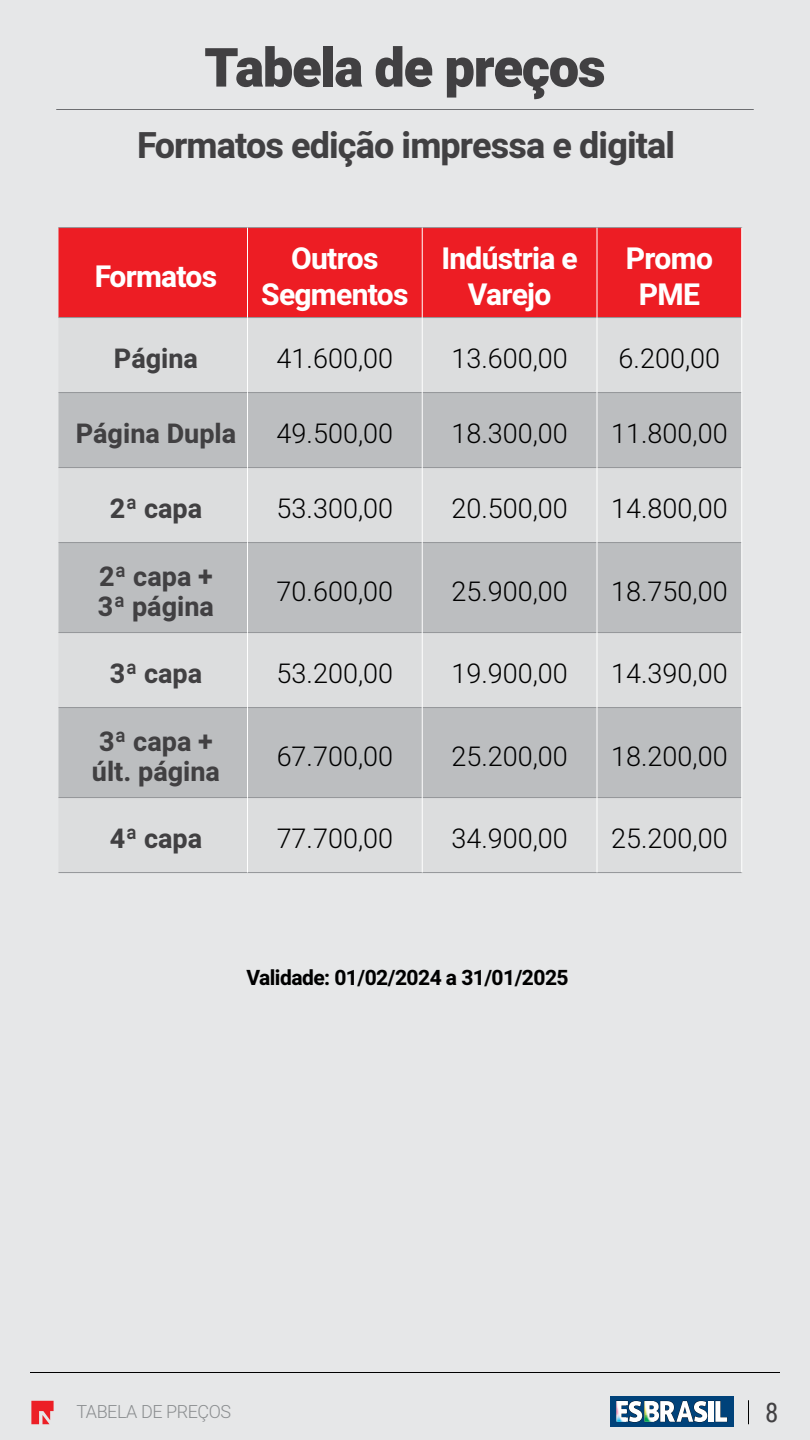
<style>
.page{position:relative;width:810px;height:1440px;background:#e6e7e8}
.page>*{position:absolute;margin:0;border:0;box-sizing:border-box;transform-origin:0 0}
.t1{font:900 54px "Heebo";letter-spacing:-.02em;color:#414042}
.t2{font:700 36px "Heebo";letter-spacing:-.025em;color:#414042}
.t3{font:700 30px/36px "Heebo";letter-spacing:-.025em;color:#fff;text-align:center}
.t4{font:300 27px "Heebo";color:#000}
.t5{font:700 27px/30px "Heebo";color:#414042}
.t6{font:27px "Roboto Condensed";color:#414042}
.t7{font:700 21px "Heebo";letter-spacing:-.025em;color:#000}
.t8{font:300 18px "Heebo";letter-spacing:-.025em;color:#8b8e90}
</style>
<div class="page">
<hr style="left:30px;top:1372px;width:750px;height:1px;background:#000">
<svg style="left:31px;top:1401px;width:23px;height:23px"></svg>
<div style="left:610px;top:1396px;width:123px;height:31px;background:#00427a"></div>
<svg style="left:616px;top:1401px;width:111px;height:22px"></svg>
<hr style="left:56px;top:109px;width:698px;height:1px;background:#6d6e71">
<div style="left:58px;top:228px;width:683px;height:89px;background:#ed1d24"></div>
<svg style="left:58px;top:393px;width:683px;height:404px;fill:#bcbec0"></svg>
<hr style="left:58px;top:227px;width:190px;height:1px;background:#939598">
<hr style="left:248px;top:227px;width:174px;height:1px;background:#939598">
<hr style="left:422px;top:227px;width:175px;height:1px;background:#939598">
<hr style="left:597px;top:227px;width:145px;height:1px;background:#939598">
<hr style="left:58px;top:317px;width:189px;height:1px;background:#939598">
<hr style="left:248px;top:317px;width:174px;height:1px;background:#939598">
<hr style="left:423px;top:317px;width:174px;height:1px;background:#939598">
<hr style="left:597px;top:317px;width:144px;height:1px;background:#939598">
<hr style="left:58px;top:392px;width:189px;height:1px;background:#939598">
<hr style="left:248px;top:392px;width:174px;height:1px;background:#939598">
<hr style="left:423px;top:392px;width:174px;height:1px;background:#939598">
<hr style="left:597px;top:392px;width:144px;height:1px;background:#939598">
<hr style="left:58px;top:467px;width:189px;height:1px;background:#939598">
<hr style="left:248px;top:467px;width:174px;height:1px;background:#939598">
<hr style="left:423px;top:467px;width:174px;height:1px;background:#939598">
<hr style="left:597px;top:467px;width:144px;height:1px;background:#939598">
<hr style="left:58px;top:542px;width:189px;height:1px;background:#939598">
<hr style="left:248px;top:542px;width:174px;height:1px;background:#939598">
<hr style="left:423px;top:542px;width:174px;height:1px;background:#939598">
<hr style="left:597px;top:542px;width:144px;height:1px;background:#939598">
<hr style="left:58px;top:632px;width:189px;height:1px;background:#939598">
<hr style="left:248px;top:632px;width:174px;height:1px;background:#939598">
<hr style="left:423px;top:632px;width:174px;height:1px;background:#939598">
<hr style="left:597px;top:632px;width:144px;height:1px;background:#939598">
<hr style="left:58px;top:707px;width:189px;height:1px;background:#939598">
<hr style="left:248px;top:707px;width:174px;height:1px;background:#939598">
<hr style="left:423px;top:707px;width:174px;height:1px;background:#939598">
<hr style="left:597px;top:707px;width:144px;height:1px;background:#939598">
<hr style="left:58px;top:797px;width:189px;height:1px;background:#939598">
<hr style="left:248px;top:797px;width:174px;height:1px;background:#939598">
<hr style="left:423px;top:797px;width:174px;height:1px;background:#939598">
<hr style="left:597px;top:797px;width:144px;height:1px;background:#939598">
<hr style="left:58px;top:872px;width:190px;height:1px;background:#939598">
<hr style="left:248px;top:872px;width:174px;height:1px;background:#939598">
<hr style="left:422px;top:872px;width:175px;height:1px;background:#939598">
<hr style="left:597px;top:872px;width:145px;height:1px;background:#939598">
<hr style="left:247px;top:228px;width:1px;height:90px;background:#fff">
<hr style="left:422px;top:228px;width:1px;height:90px;background:#fff">
<hr style="left:597px;top:228px;width:1px;height:90px;background:#fff">
<hr style="left:741px;top:228px;width:1px;height:90px;background:#fff">
<hr style="left:247px;top:318px;width:1px;height:75px;background:#fff">
<hr style="left:422px;top:318px;width:1px;height:75px;background:#fff">
<hr style="left:597px;top:318px;width:1px;height:75px;background:#fff">
<hr style="left:741px;top:318px;width:1px;height:75px;background:#fff">
<hr style="left:247px;top:393px;width:1px;height:75px;background:#fff">
<hr style="left:422px;top:393px;width:1px;height:75px;background:#fff">
<hr style="left:597px;top:393px;width:1px;height:75px;background:#fff">
<hr style="left:741px;top:393px;width:1px;height:75px;background:#fff">
<hr style="left:247px;top:468px;width:1px;height:75px;background:#fff">
<hr style="left:422px;top:468px;width:1px;height:75px;background:#fff">
<hr style="left:597px;top:468px;width:1px;height:75px;background:#fff">
<hr style="left:741px;top:468px;width:1px;height:75px;background:#fff">
<hr style="left:247px;top:543px;width:1px;height:90px;background:#fff">
<hr style="left:422px;top:543px;width:1px;height:90px;background:#fff">
<hr style="left:597px;top:543px;width:1px;height:90px;background:#fff">
<hr style="left:741px;top:543px;width:1px;height:90px;background:#fff">
<hr style="left:247px;top:633px;width:1px;height:75px;background:#fff">
<hr style="left:422px;top:633px;width:1px;height:75px;background:#fff">
<hr style="left:597px;top:633px;width:1px;height:75px;background:#fff">
<hr style="left:741px;top:633px;width:1px;height:75px;background:#fff">
<hr style="left:247px;top:708px;width:1px;height:90px;background:#fff">
<hr style="left:422px;top:708px;width:1px;height:90px;background:#fff">
<hr style="left:597px;top:708px;width:1px;height:90px;background:#fff">
<hr style="left:741px;top:708px;width:1px;height:90px;background:#fff">
<hr style="left:247px;top:798px;width:1px;height:74px;background:#fff">
<hr style="left:422px;top:798px;width:1px;height:74px;background:#fff">
<hr style="left:597px;top:798px;width:1px;height:74px;background:#fff">
<hr style="left:741px;top:798px;width:1px;height:74px;background:#fff">
<svg style="left:748px;top:1400px;width:1px;height:24px"></svg>
<h1 class="t1" style="left:204px;top:30px;width:403px">Tabela de preços</h1>
<h2 class="t2" style="left:137px;top:120px;width:540px">Formatos edição impressa e digital</h2>
<p class="t3" style="left:95px;top:259px;width:124px">Formatos</p>
<p class="t3" style="left:261px;top:241px;width:149px">Outros<br>Segmentos</p>
<p class="t3" style="left:441px;top:241px;width:138px">Indústria e<br>Varejo</p>
<p class="t3" style="left:626px;top:241px;width:89px">Promo<br>PME</p>
<p class="t5" style="left:114px;top:344px;width:86px">Página</p>
<p class="t4" style="left:277px;top:340px;width:118px">41.600,00</p>
<p class="t4" style="left:451px;top:340px;width:118px">13.600,00</p>
<p class="t4" style="left:619px;top:340px;width:103px">6.200,00</p>
<p class="t5" style="left:76px;top:419px;width:162px">Página Dupla</p>
<p class="t4" style="left:277px;top:415px;width:118px">49.500,00</p>
<p class="t4" style="left:451px;top:415px;width:118px">18.300,00</p>
<p class="t4" style="left:611px;top:415px;width:118px">11.800,00</p>
<p class="t5" style="left:110px;top:494px;width:94px">2ª capa</p>
<p class="t4" style="left:277px;top:490px;width:118px">53.300,00</p>
<p class="t4" style="left:451px;top:490px;width:118px">20.500,00</p>
<p class="t4" style="left:611px;top:490px;width:118px">14.800,00</p>
<p class="t5" style="left:98px;top:562px;width:118px">2ª capa +<br>3ª página</p>
<p class="t4" style="left:277px;top:572px;width:118px">70.600,00</p>
<p class="t4" style="left:451px;top:572px;width:118px">25.900,00</p>
<p class="t4" style="left:611px;top:572px;width:118px">18.750,00</p>
<p class="t5" style="left:110px;top:659px;width:94px">3ª capa</p>
<p class="t4" style="left:277px;top:655px;width:118px">53.200,00</p>
<p class="t4" style="left:451px;top:655px;width:118px">19.900,00</p>
<p class="t4" style="left:611px;top:655px;width:118px">14.390,00</p>
<p class="t5" style="left:92px;top:727px;width:130px">3ª capa + últ. página</p>
<p class="t4" style="left:277px;top:737px;width:118px">67.700,00</p>
<p class="t4" style="left:451px;top:737px;width:118px">25.200,00</p>
<p class="t4" style="left:611px;top:737px;width:118px">18.200,00</p>
<p class="t5" style="left:110px;top:824px;width:94px">4ª capa</p>
<p class="t4" style="left:277px;top:820px;width:118px">77.700,00</p>
<p class="t4" style="left:451px;top:820px;width:118px">34.900,00</p>
<p class="t4" style="left:611px;top:820px;width:118px">25.200,00</p>
<p class="t7" style="left:246px;top:963px;width:324px">Validade: 01/02/2024 a 31/01/2025</p>
<p class="t8" style="left:76px;top:1399px;width:156px">TABELA DE PREÇOS</p>
<p class="t6" style="left:765px;top:1393px;width:15px">8</p>
</div>
